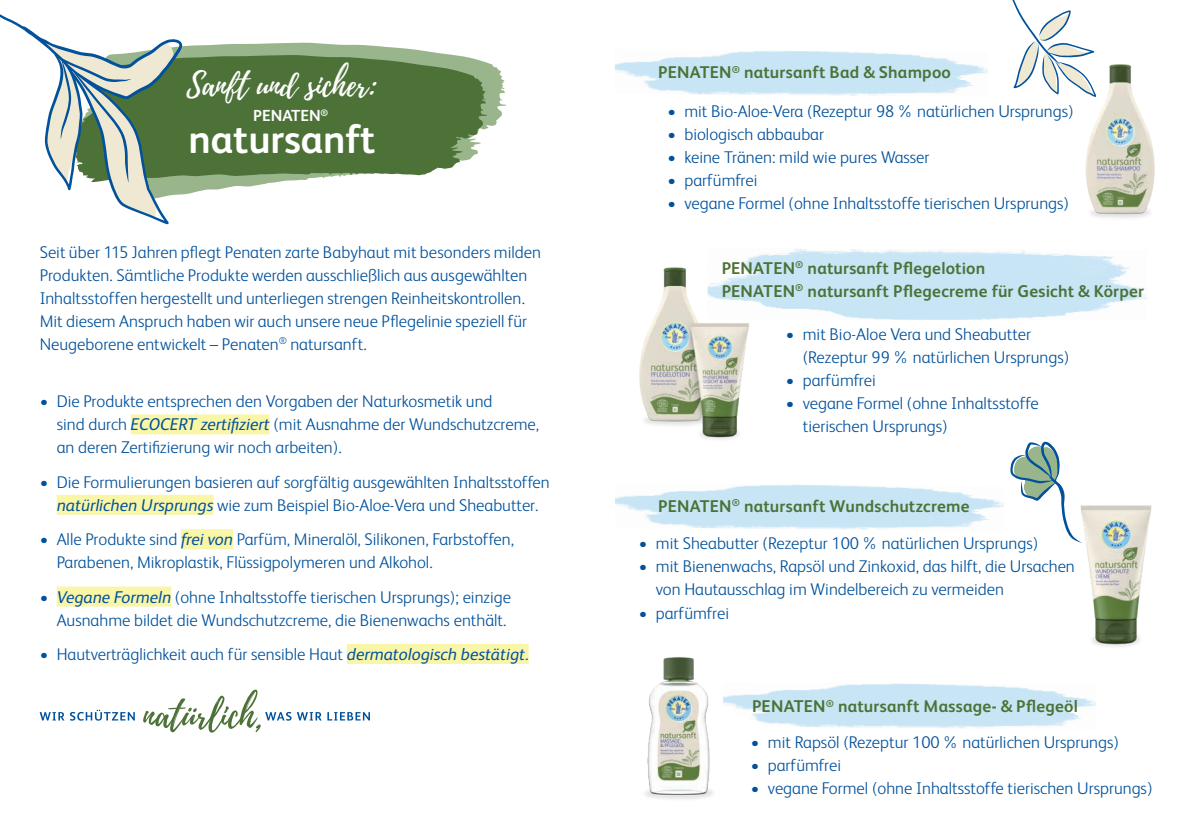
<style>
.page{position:relative;width:1191px;height:840px;background:#fff}
.page>*{position:absolute;margin:0;border:0;box-sizing:border-box;transform-origin:0 0}
.t1{font:700 40px "FS Albert";color:#fff}
.t2{font:32px "Playlist Script";color:#fff}
.t3{font:300 17px/23px "FS Albert";color:#01519b}
.t4{font:700 17px/23px "FS Albert";letter-spacing:.015em;color:#4d7238}
.t5{font:700 16px "FS Albert";color:#fff}
.s1{font-weight:400;font-style:italic}
</style>
<div class="page">
<img style="left:1086px;top:64px;width:69px;height:154px">
<svg style="left:182px;top:43px;width:324px;height:86px;fill:#99b58b"></svg>
<svg style="left:182px;top:182px;width:95px;height:13px"></svg>
<svg style="left:182px;top:55px;width:305px;height:127px;background:#5e804b"></svg>
<img style="left:614px;top:50px;width:374px;height:46px">
<img style="left:615px;top:484px;width:389px;height:46px">
<div style="left:131px;top:414px;width:139px;height:20px;background:#faf6a8"></div>
<div style="left:57px;top:494px;width:156px;height:20px;background:#faf6a8"></div>
<div style="left:181px;top:529px;width:52px;height:20px;background:#faf6a8"></div>
<div style="left:57px;top:586px;width:114px;height:20px;background:#faf6a8"></div>
<div style="left:347px;top:643px;width:182px;height:20px;background:#faf6a8"></div>
<img style="left:742px;top:248px;width:405px;height:72px">
<img style="left:645px;top:657px;width:68px;height:142px">
<img style="left:723px;top:683px;width:373px;height:46px">
<svg style="left:0;top:14px;width:182px;height:210px"></svg>
<img style="left:639px;top:264px;width:121px;height:176px">
<svg style="left:1012px;top:0;width:84px;height:97px"></svg>
<img style="left:1079px;top:505px;width:73px;height:142px">
<svg style="left:40px;top:712px;width:24px;height:8px"></svg>
<svg style="left:70px;top:709px;width:65px;height:11px"></svg>
<svg style="left:143px;top:689px;width:148px;height:44px"></svg>
<svg style="left:297px;top:712px;width:24px;height:8px"></svg>
<svg style="left:327px;top:712px;width:43px;height:8px"></svg>
<svg style="left:1010px;top:441px;width:72px;height:101px"></svg>
<h2 class="t2" style="left:186px;top:62px;width:192px">Sanft und sicher:</h2>
<p class="t5" style="left:253px;top:105px;width:77px">PENATEN<sup>®</sup></p>
<h1 class="t1" style="left:188px;top:112px;width:188px">natursanft</h1>
<p class="t3" style="left:40px;top:239px;width:503px">Seit über 115 Jahren pflegt Penaten zarte Babyhaut mit besonders milden Produkten. Sämtliche Produkte werden ausschließlich aus ausgewählten Inhaltsstoffen hergestellt und unterliegen strengen Reinheitskontrollen.<br>Mit diesem Anspruch haben wir auch unsere neue Pflegelinie speziell für Neugeborene entwickelt – Penaten<sup>®</sup> natursanft.</p>
<p class="t3" style="left:57px;top:389px;width:484px;text-indent:-17px">• Die Produkte entsprechen den Vorgaben der Naturkosmetik und<br>sind durch <span class="s1">ECOCERT zertifiziert</span> (mit Ausnahme der Wundschutzcreme, an deren Zertifizierung wir noch arbeiten).</p>
<p class="t3" style="left:40px;top:469px;width:511px;text-align:center">• Die Formulierungen basieren auf sorgfältig ausgewählten Inhaltsstoffen <span class="s1">natürlichen Ursprungs</span> wie zum Beispiel Bio-Aloe-Vera und Sheabutter.</p>
<p class="t3" style="left:57px;top:526px;width:459px;text-indent:-17px">• Alle Produkte sind <span class="s1">frei von</span> Parfüm, Mineralöl, Silikonen, Farbstoffen,<br>Parabenen, Mikroplastik, Flüssigpolymeren und Alkohol.</p>
<p class="t3" style="left:40px;top:584px;width:473px;text-align:right">• <span class="s1">Vegane Formeln</span> (ohne Inhaltsstoffe tierischen Ursprungs); einzige<br>Ausnahme bildet die Wundschutzcreme, die Bienenwachs enthält.</p>
<p class="t3" style="left:40px;top:641px;width:490px">• Hautverträglichkeit auch für sensible Haut <span class="s1">dermatologisch bestätigt.</span></p>
<p class="t4" style="left:658px;top:60px;width:294px">PENATEN<sup>®</sup> natursanft Bad &amp; Shampoo</p>
<p class="t3" style="left:667px;top:99px;width:408px">• mit Bio-Aloe-Vera (Rezeptur 98% natürlichen Ursprungs)</p>
<p class="t3" style="left:667px;top:122px;width:158px">• biologisch abbaubar</p>
<p class="t3" style="left:667px;top:145px;width:264px">• keine Tränen: mild wie pures Wasser</p>
<p class="t3" style="left:667px;top:168px;width:92px">• parfümfrei</p>
<p class="t3" style="left:667px;top:191px;width:403px">• vegane Formel (ohne Inhaltsstoffe tierischen Ursprungs)</p>
<p class="t4" style="left:721px;top:255px;width:424px">PENATEN<sup>®</sup> natursanft Pflegelotion<br>PENATEN<sup>®</sup> natursanft Pflegecreme für Gesicht &amp; Körper</p>
<p class="t3" style="left:802px;top:322px;width:268px;text-indent:-17px">• mit Bio-Aloe Vera und Sheabutter (Rezeptur 99% natürlichen Ursprungs)</p>
<p class="t3" style="left:785px;top:368px;width:92px">• parfümfrei</p>
<p class="t3" style="left:802px;top:391px;width:237px;text-indent:-17px">• vegane Formel (ohne Inhaltsstoffe tierischen Ursprungs)</p>
<p class="t4" style="left:658px;top:493px;width:313px">PENATEN<sup>®</sup> natursanft Wundschutzcreme</p>
<p class="t3" style="left:639px;top:531px;width:401px">• mit Sheabutter (Rezeptur 100% natürlichen Ursprungs)</p>
<p class="t3" style="left:656px;top:554px;width:420px;text-indent:-17px">• mit Bienenwachs, Rapsöl und Zinkoxid, das hilft, die Ursachen von Hautausschlag im Windelbereich zu vermeiden</p>
<p class="t3" style="left:639px;top:600px;width:92px">• parfümfrei</p>
<p class="t4" style="left:752px;top:694px;width:327px">PENATEN<sup>®</sup> natursanft Massage- &amp; Pflegeöl</p>
<p class="t3" style="left:751px;top:729px;width:369px">• mit Rapsöl (Rezeptur 100% natürlichen Ursprungs)</p>
<p class="t3" style="left:751px;top:752px;width:92px">• parfümfrei</p>
<p class="t3" style="left:751px;top:775px;width:403px">• vegane Formel (ohne Inhaltsstoffe tierischen Ursprungs)</p>
</div>
